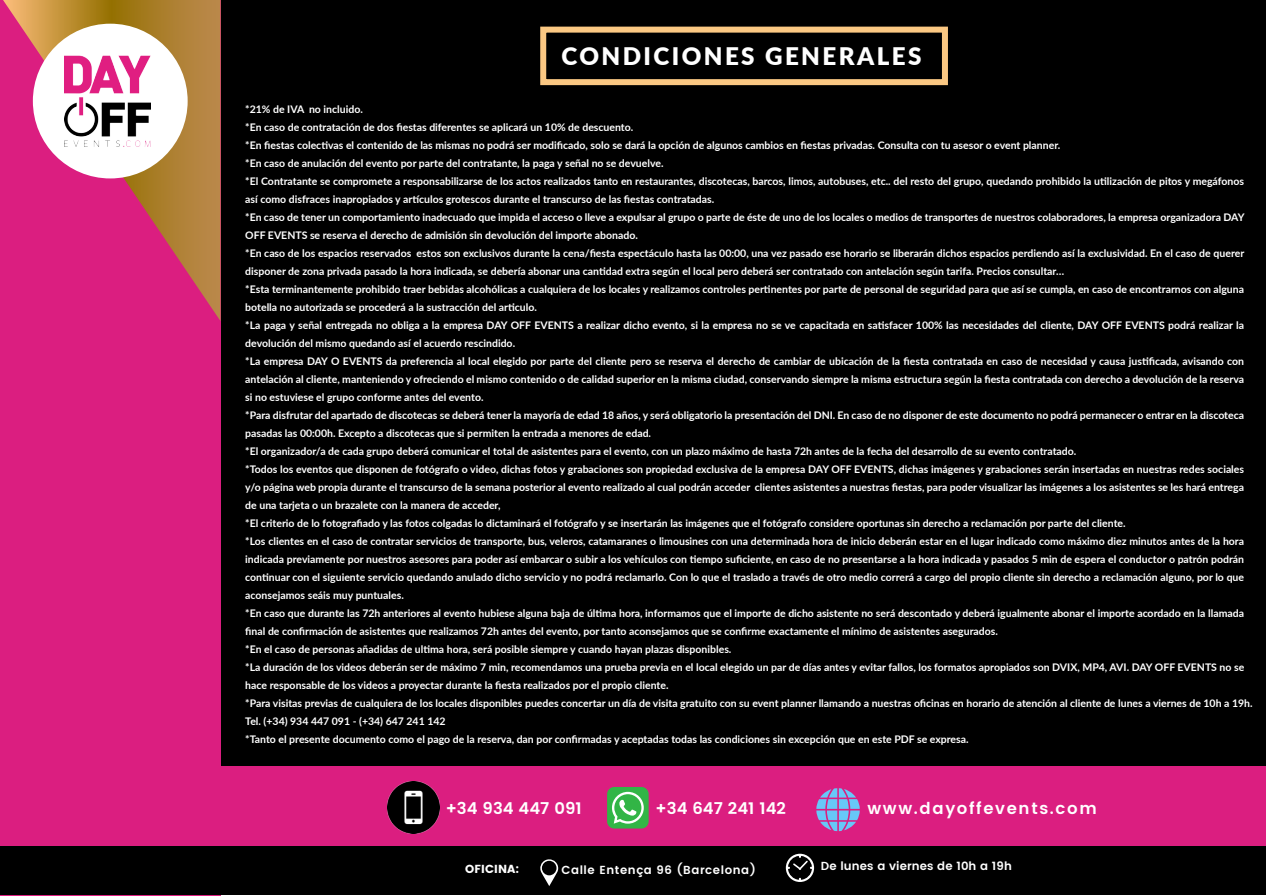
<style>
.page{position:relative;width:1266px;height:896px;background:#fff}
.page>*{position:absolute;margin:0;border:0;box-sizing:border-box;transform-origin:0 0}
.t1{font:900 24.15px "Lato";letter-spacing:.1em;color:#fff}
.t2{font:600 16.35px "Poppins";color:#fff}
.t3{font:600 16.35px "Poppins";letter-spacing:.1em;color:#fff}
.t4{font:600 11.7px "Poppins";letter-spacing:.05em;color:#fff}
.t5{font:600 11.7px "Poppins";letter-spacing:.01em;color:#fff}
.t6{font:11.7px "Poppins";letter-spacing:.01em;color:#fff}
.t7{font:700 10.5px/18px "Lato";color:#fff}
</style>
<div class="page">
<div style="left:220px;top:0;width:1046px;height:894px;background:#000"></div>
<div style="left:207px;top:767px;width:1059px;height:79px;background:#db1e80"></div>
<div style="left:607px;top:787px;width:42px;height:41px;background:#32b546;border-radius:7px"></div>
<svg style="left:612px;top:792px;width:32px;height:32px"></svg>
<img style="left:388px;top:782px;width:51px;height:51px">
<svg style="left:816px;top:788px;width:44px;height:43px"></svg>
<div style="left:0;top:0;width:220px;height:896px;background:#db1e80"></div>
<svg style="left:3px;top:0;width:217px;height:320px"></svg>
<div style="left:33px;top:24px;width:155px;height:154px;background:#fff;border-radius:50%"></div>
<img style="left:64px;top:56px;width:87px;height:90px">
<div style="left:0;top:846px;width:1266px;height:48px;background:#000"></div>
<svg style="left:786px;top:854px;width:28px;height:28px"></svg>
<svg style="left:540px;top:859px;width:18px;height:27px"></svg>
<div style="left:542px;top:861px;width:14px;height:14px;background:#000;border-radius:50%"></div>
<div style="left:540px;top:27px;width:408px;height:58px;border:6px solid #fbc883"></div>
<h1 class="t1" style="left:561px;top:38px;width:362px">CONDICIONES GENERALES</h1>
<p class="t7" style="left:245px;top:99px;width:1009px">*21% de IVA no incluido.<br>*En caso de contratación de dos fiestas diferentes se aplicará un 10% de descuento.<br>*En fiestas colectivas el contenido de las mismas no podrá ser modificado, solo se dará la opción de algunos cambios en fiestas privadas. Consulta con tu asesor o event planner.<br>*En caso de anulación del evento por parte del contratante, la paga y señal no se devuelve.<br>*El Contratante se compromete a responsabilizarse de los actos realizados tanto en restaurantes, discotecas, barcos, limos, autobuses, etc.. del resto del grupo, quedando prohibido la utilización de pitos y megáfonos así como disfraces inapropiados y artículos grotescos durante el transcurso de las fiestas contratadas.<br>*En caso de tener un comportamiento inadecuado que impida el acceso o lleve a expulsar al grupo o parte de éste de uno de los locales o medios de transportes de nuestros colaboradores, la empresa organizadora DAY OFF EVENTS se reserva el derecho de admisión sin devolución del importe abonado.<br>*En caso de los espacios reservados estos son exclusivos durante la cena/fiesta espectáculo hasta las 00:00, una vez pasado ese horario se liberarán dichos espacios perdiendo así la exclusividad. En el caso de querer disponer de zona privada pasado la hora indicada, se debería abonar una cantidad extra según el local pero deberá ser contratado con antelación según tarifa. Precios consultar…<br>*Esta terminantemente prohibido traer bebidas alcohólicas a cualquiera de los locales y realizamos controles pertinentes por parte de personal de seguridad para que así se cumpla, en caso de encontrarnos con alguna botella no autorizada se procederá a la sustracción del articulo.<br>*La paga y señal entregada no obliga a la empresa DAY OFF EVENTS a realizar dicho evento, si la empresa no se ve capacitada en satisfacer 100% las necesidades del cliente, DAY OFF EVENTS podrá realizar la devolución del mismo quedando así el acuerdo rescindido.<br>*La empresa DAY O EVENTS da preferencia al local elegido por parte del cliente pero se reserva el derecho de cambiar de ubicación de la fiesta contratada en caso de necesidad y causa justificada, avisando con antelación al cliente, manteniendo y ofreciendo el mismo contenido o de calidad superior en la misma ciudad, conservando siempre la misma estructura según la fiesta contratada con derecho a devolución de la reserva si no estuviese el grupo conforme antes del evento.<br>*Para disfrutar del apartado de discotecas se deberá tener la mayoría de edad 18 años, y será obligatorio la presentación del DNI. En caso de no disponer de este documento no podrá permanecer o entrar en la discoteca pasadas las 00:00h. Excepto a discotecas que si permiten la entrada a menores de edad.<br>*El organizador/a de cada grupo deberá comunicar el total de asistentes para el evento, con un plazo máximo de hasta 72h antes de la fecha del desarrollo de su evento contratado.<br>*Todos los eventos que disponen de fotógrafo o video, dichas fotos y grabaciones son propiedad exclusiva de la empresa DAY OFF EVENTS, dichas imágenes y grabaciones serán insertadas en nuestras redes sociales y/o página web propia durante el transcurso de la semana posterior al evento realizado al cual podrán acceder clientes asistentes a nuestras fiestas, para poder visualizar las imágenes a los asistentes se les hará entrega de una tarjeta o un brazalete con la manera de acceder,<br>*El criterio de lo fotografiado y las fotos colgadas lo dictaminará el fotógrafo y se insertarán las imágenes que el fotógrafo considere oportunas sin derecho a reclamación por parte del cliente.<br>*Los clientes en el caso de contratar servicios de transporte, bus, veleros, catamaranes o limousines con una determinada hora de inicio deberán estar en el lugar indicado como máximo diez minutos antes de la hora indicada previamente por nuestros asesores para poder así embarcar o subir a los vehículos con tiempo suficiente, en caso de no presentarse a la hora indicada y pasados 5 min de espera el conductor o patrón podrán continuar con el siguiente servicio quedando anulado dicho servicio y no podrá reclamarlo. Con lo que el traslado a través de otro medio correrá a cargo del propio cliente sin derecho a reclamación alguno, por lo que aconsejamos seáis muy puntuales.<br>*En caso que durante las 72h anteriores al evento hubiese alguna baja de última hora, informamos que el importe de dicho asistente no será descontado y deberá igualmente abonar el importe acordado en la llamada final de confirmación de asistentes que realizamos 72h antes del evento, por tanto aconsejamos que se confirme exactamente el mínimo de asistentes asegurados.<br>*En el caso de personas añadidas de ultima hora, será posible siempre y cuando hayan plazas disponibles.<br>*La duración de los videos deberán ser de máximo 7 min, recomendamos una prueba previa en el local elegido un par de días antes y evitar fallos, los formatos apropiados son DVIX, MP4, AVI. DAY OFF EVENTS no se hace responsable de los videos a proyectar durante la fiesta realizados por el propio cliente.<br>*Para visitas previas de cualquiera de los locales disponibles puedes concertar un día de visita gratuito con su event planner llamando a nuestras oficinas en horario de atención al cliente de lunes a viernes de 10h a 19h.<br>Tel. (+34) 934 447 091 - (+34) 647 241 142<br>*Tanto el presente documento como el pago de la reserva, dan por confirmadas y aceptadas todas las condiciones sin excepción que en este PDF se expresa.</p>
<h2 class="t2" style="left:446px;top:796px;width:137px">+34 934 447 091</h2>
<h2 class="t2" style="left:656px;top:796px;width:132px">+34 647 241 142</h2>
<h2 class="t3" style="left:867px;top:796px;width:231px">www.dayoffevents.com</h2>
<p class="t6" style="left:465px;top:862px;width:56px">OFICINA:</p>
<p class="t4" style="left:561px;top:861px;width:196px">Calle Entença 96 (Barcelona)</p>
<p class="t5" style="left:821px;top:857px;width:192px">De lunes a viernes de 10h a 19h</p>
</div>
